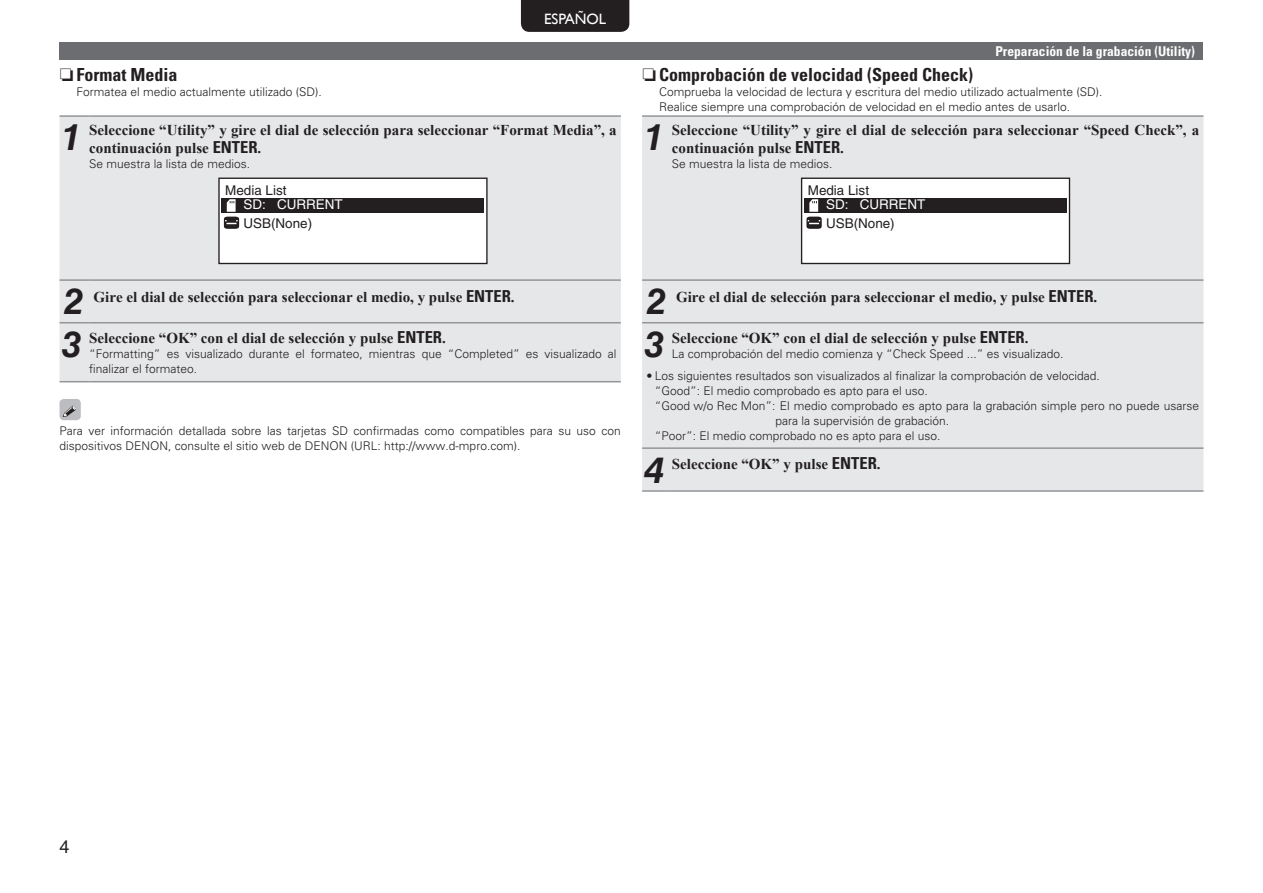
<style>
.page{position:relative;width:1263px;height:893px;background:#fff}
.page>*{position:absolute;margin:0;border:0;box-sizing:border-box;transform-origin:0 0}
.t1{font:italic 700 36px "Helvetica LT Std";color:#231f20}
.t2{font:700 condensed 18px "Univers LT Std";color:#231f20}
.t3{font:18px "Helvetica LT Std";color:#231f20}
.t4{font:700 15px/18px "Times New Roman";color:#231f20}
.t5{font:15px "Gill Sans";color:#fff}
.t6{font:13.5px "Helvetica LT Std";color:#231f20}
.t7{font:700 condensed 13.5px "Univers LT Std";color:#fff}
.t8{font:13.5px "Helvetica LT Std";color:#fff}
.t9{font:300 12px/15px "Univers LT Std";color:#231f20}
.s1{font-family:"Marks For Denon";font-weight:400;font-stretch:normal}
.s2{font-family:"Univers LT Std";font-stretch:condensed;font-size:16.5px}
</style>
<div class="page">
<div style="left:521px;top:0;width:108px;height:32px;background:#231f20"></div>
<div style="left:60px;top:43px;width:1143px;height:17px;background:#6c6d70"></div>
<div style="left:60px;top:117px;width:561px;height:264px;background:#e6e7e9"></div>
<hr style="left:60px;top:115px;width:29px;height:2px;background:#939598">
<hr style="left:89px;top:115px;width:532px;height:2px;background:#939598">
<hr style="left:60px;top:279px;width:29px;height:2px;background:#939598">
<svg style="left:60px;top:381px;width:29px;height:1px"></svg>
<hr style="left:89px;top:381px;width:532px;height:1px;background:#939598">
<hr style="left:89px;top:279px;width:532px;height:2px;background:#939598">
<svg style="left:60px;top:322px;width:29px;height:1px"></svg>
<hr style="left:89px;top:322px;width:532px;height:1px;background:#939598">
<div style="left:219px;top:178px;width:268px;height:85px;background:#fff"></div>
<div style="left:218px;top:178px;width:270px;height:86px;border:1px solid #231f20"></div>
<div style="left:221px;top:198px;width:263px;height:15px;background:#231f20"></div>
<svg style="left:224px;top:199px;width:15px;height:30px"></svg>
<div style="left:60px;top:399px;width:21px;height:21px;background:#bcbdc0;border-radius:4px"></div>
<svg style="left:63px;top:405px;width:13px;height:12px"></svg>
<div style="left:642px;top:117px;width:561px;height:373px;background:#e6e7e9"></div>
<hr style="left:642px;top:115px;width:30px;height:2px;background:#939598">
<hr style="left:672px;top:115px;width:531px;height:2px;background:#939598">
<hr style="left:642px;top:279px;width:30px;height:2px;background:#939598">
<hr style="left:642px;top:490px;width:30px;height:2px;background:#939598">
<hr style="left:672px;top:490px;width:531px;height:2px;background:#939598">
<hr style="left:642px;top:447px;width:30px;height:2px;background:#939598">
<hr style="left:672px;top:447px;width:531px;height:2px;background:#939598">
<hr style="left:672px;top:279px;width:531px;height:2px;background:#939598">
<hr style="left:642px;top:322px;width:30px;height:1px;background:#939598">
<hr style="left:672px;top:322px;width:531px;height:1px;background:#939598">
<div style="left:801px;top:178px;width:268px;height:85px;background:#fff"></div>
<div style="left:801px;top:178px;width:269px;height:86px;border:1px solid #231f20"></div>
<div style="left:804px;top:198px;width:262px;height:15px;background:#231f20"></div>
<svg style="left:806px;top:199px;width:16px;height:30px"></svg>
<p class="t5" style="left:544px;top:10px;width:64px">ESPAÑOL</p>
<h2 class="t2" style="left:60px;top:64px;width:119px"><span class="s1">n</span> Format Media</h2>
<p class="t9" style="left:77px;top:84px;width:247px">Formatea el medio actualmente utilizado (SD).</p>
<h1 class="t1" style="left:62px;top:116px;width:22px">1</h1>
<p class="t4" style="left:89px;top:120px;width:529px">Seleccione “Utility” y gire el dial de selección para seleccionar “Format Media”, a continuación pulse <span class="s2">ENTER</span>.</p>
<p class="t9" style="left:89px;top:156px;width:162px">Se muestra la lista de medios.</p>
<p class="t6" style="left:225px;top:182px;width:63px">Media List</p>
<p class="t8" style="left:243px;top:197px;width:101px">SD: CURRENT</p>
<p class="t6" style="left:243px;top:215px;width:70px">USB(None)</p>
<h1 class="t1" style="left:64px;top:280px;width:22px">2</h1>
<p class="t4" style="left:94px;top:288px;width:423px">Gire el dial de selección para seleccionar el medio, y pulse <span class="s2">ENTER</span>.</p>
<h1 class="t1" style="left:62px;top:322px;width:22px">3</h1>
<p class="t4" style="left:89px;top:329px;width:358px">Seleccione “OK” con el dial de selección y pulse <span class="s2">ENTER</span>.</p>
<p class="t9" style="left:89px;top:346px;width:529px">“Formatting” es visualizado durante el formateo, mientras que “Completed” es visualizado al finalizar el formateo.</p>
<p class="t9" style="left:60px;top:423px;width:563px">Para ver información detallada sobre las tarjetas SD confirmadas como compatibles para su uso con dispositivos DENON, consulte el sitio web de DENON (URL: http://www.d-mpro.com).</p>
<p class="t7" style="left:995px;top:43px;width:201px">Preparación de la grabación (Utility)</p>
<h2 class="t2" style="left:642px;top:64px;width:333px"><span class="s1">n</span> Comprobación de velocidad (Speed Check)</h2>
<p class="t9" style="left:659px;top:84px;width:445px">Comprueba la velocidad de lectura y escritura del medio utilizado actualmente (SD).<br>Realice siempre una comprobación de velocidad en el medio antes de usarlo.</p>
<h1 class="t1" style="left:644px;top:116px;width:22px">1</h1>
<p class="t4" style="left:672px;top:120px;width:529px">Seleccione “Utility” y gire el dial de selección para seleccionar “Speed Check”, a continuación pulse <span class="s2">ENTER</span>.</p>
<p class="t9" style="left:672px;top:156px;width:162px">Se muestra la lista de medios.</p>
<p class="t6" style="left:808px;top:182px;width:63px">Media List</p>
<p class="t8" style="left:826px;top:197px;width:101px">SD: CURRENT</p>
<p class="t6" style="left:826px;top:215px;width:70px">USB(None)</p>
<h1 class="t1" style="left:646px;top:280px;width:22px">2</h1>
<p class="t4" style="left:676px;top:288px;width:423px">Gire el dial de selección para seleccionar el medio, y pulse <span class="s2">ENTER</span>.</p>
<h1 class="t1" style="left:644px;top:322px;width:22px">3</h1>
<p class="t4" style="left:672px;top:329px;width:358px">Seleccione “OK” con el dial de selección y pulse <span class="s2">ENTER</span>.</p>
<p class="t9" style="left:672px;top:346px;width:393px">La comprobación del medio comienza y “Check Speed ...” es visualizado.</p>
<p class="t9" style="left:646px;top:368px;width:455px">• Los siguientes resultados son visualizados al finalizar la comprobación de velocidad.</p>
<p class="t9" style="left:655px;top:383px;width:274px">“Good”: El medio comprobado es apto para el uso.</p>
<p class="t9" style="left:655px;top:398px;width:546px">“Good w/o Rec Mon”: El medio comprobado es apto para la grabación simple pero no puede usarse</p>
<p class="t9" style="left:776px;top:413px;width:175px">para la supervisión de grabación.</p>
<p class="t9" style="left:655px;top:428px;width:287px">“Poor”: El medio comprobado no es apto para el uso.</p>
<h1 class="t1" style="left:644px;top:448px;width:22px">4</h1>
<p class="t4" style="left:672px;top:454px;width:210px">Seleccione “OK” y pulse <span class="s2">ENTER</span>.</p>
<h2 class="t3" style="left:60px;top:836px;width:12px">4</h2>
</div>
